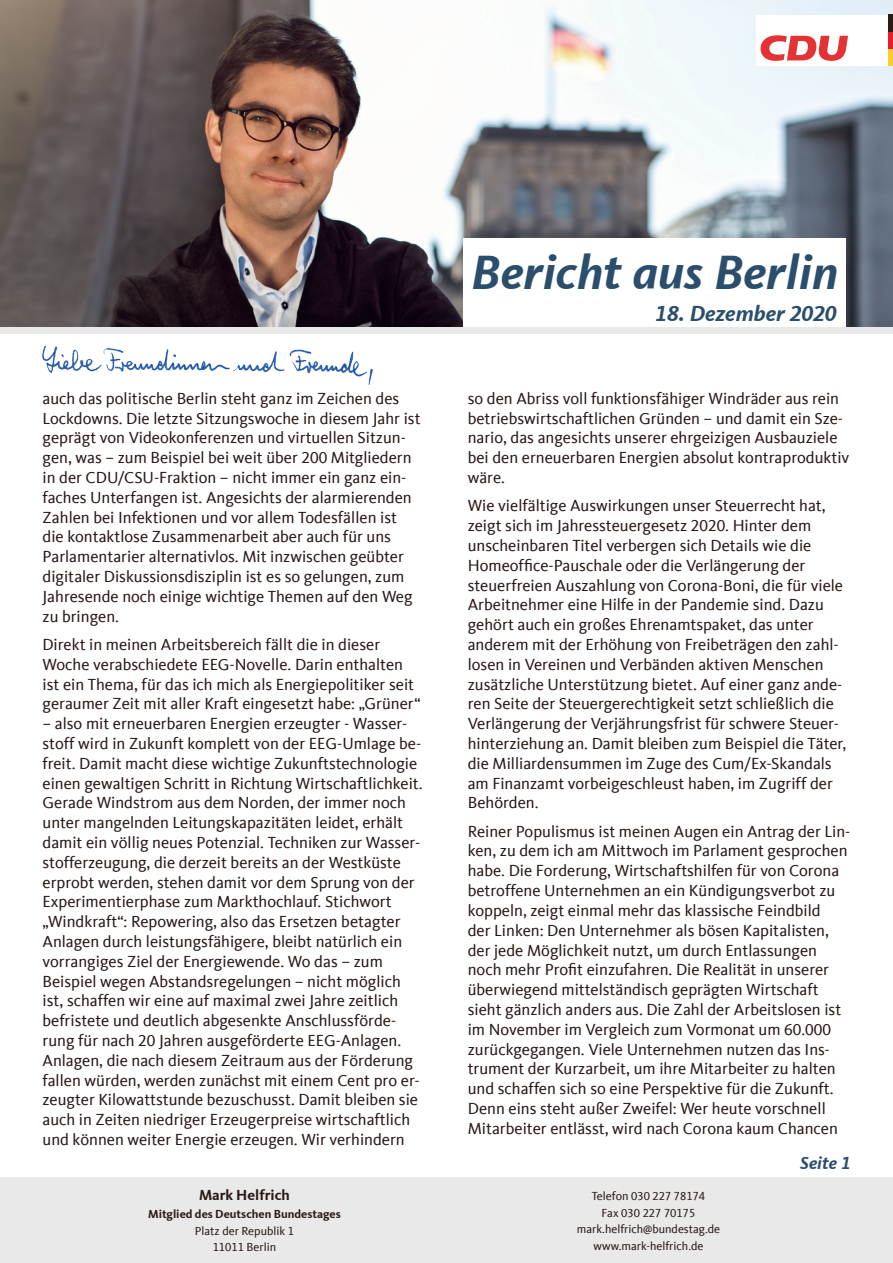
<style>
.page{position:relative;width:893px;height:1263px;background:#fff}
.page>*{position:absolute;margin:0;border:0;box-sizing:border-box;transform-origin:0 0}
.t1{font:italic 700 49.5px "CDU Kievit Tab";color:#2b4e6c}
.t2{font:italic 700 22.5px "CDU Kievit Tab";color:#2b4e6c}
.t3{font:italic 700 18px "CDU Kievit Tab";color:#2b4e6c}
.t4{font:16.5px/19.8px "CDU Kievit Tab";color:#291a16}
.t5{font:700 15px "CDU Kievit Tab";color:#291a16}
.t6{font:12px/16.5px "CDU Kievit Tab";color:#291a16;text-align:center}
.t7{font:700 12px/16.5px "CDU Kievit Tab";color:#291a16;text-align:center}
.s1{font-weight:400}
</style>
<div class="page">
<div style="left:0;top:1178px;width:893px;height:85px;background:#e9e9e9"></div>
<img style="left:0;top:0;width:893px;height:327px">
<div style="left:463px;top:238px;width:383px;height:94px;background:#fff"></div>
<div style="left:0;top:327px;width:893px;height:7px;background:#e9e9e9"></div>
<div style="left:756px;top:15px;width:137px;height:51px;background:#fff"></div>
<svg style="left:760px;top:35px;width:88px;height:26px"></svg>
<hr style="left:889px;top:49px;width:4px;height:17px;background:#fdcd2f">
<hr style="left:889px;top:32px;width:4px;height:17px;background:#e81c2b">
<hr style="left:889px;top:15px;width:4px;height:17px;background:#291a16">
<img style="left:43px;top:347px;width:329px;height:38px">
<p class="t4" style="left:43px;top:389px;width:379px">auch das politische Berlin steht ganz im Zeichen des Lockdowns. Die letzte Sitzungswoche in diesem Jahr ist geprägt von Videokonferenzen und virtuellen Sitzun&shy;gen, was – zum Beispiel bei weit über 200 Mitgliedern in der CDU/CSU-Fraktion – nicht immer ein ganz ein&shy;faches Unterfangen ist. Angesichts der alarmierenden Zahlen bei Infektionen und vor allem Todesfällen ist die kontaktlose Zusammenarbeit aber auch für uns Parlamentarier alternativlos. Mit inzwischen geübter digitaler Diskussionsdisziplin ist es so gelungen, zum Jahresende noch einige wichtige Themen auf den Weg zu bringen.</p>
<p class="t4" style="left:43px;top:635px;width:380px">Direkt in meinen Arbeitsbereich fällt die in dieser Woche verabschiedete EEG-Novelle. Darin enthalten ist ein Thema, für das ich mich als Energiepolitiker seit geraumer Zeit mit aller Kraft eingesetzt habe: „Grüner“</p>
<p class="t4" style="left:43px;top:714px;width:382px">– also mit erneuerbaren Energien erzeugter - Wasser&shy;stoff wird in Zukunft komplett von der EEG-Umlage be&shy;freit. Damit macht diese wichtige Zukunftstechnologie einen gewaltigen Schritt in Richtung Wirtschaftlichkeit.<br>Gerade Windstrom aus dem Norden, der immer noch unter mangelnden Leitungskapazitäten leidet, erhält damit ein völlig neues Potenzial. Techniken zur Wasser&shy;stofferzeugung, die derzeit bereits an der Westküste erprobt werden, stehen damit vor dem Sprung von der Experimentierphase zum Markthochlauf. Stichwort „Windkraft“: Repowering, also das Ersetzen betagter Anlagen durch leistungsfähigere, bleibt natürlich ein vorrangiges Ziel der Energiewende. Wo das – zum Beispiel wegen Abstandsregelungen – nicht möglich ist, schaffen wir eine auf maximal zwei Jahre zeitlich befristete und deutlich abgesenkte Anschlussförde&shy;rung für nach 20 Jahren ausgeförderte EEG-Anlagen.<br>Anlagen, die nach diesem Zeitraum aus der Förderung fallen würden, werden zunächst mit einem Cent pro er&shy;zeugter Kilowattstunde bezuschusst. Damit bleiben sie auch in Zeiten niedriger Erzeugerpreise wirtschaftlich und können weiter Energie erzeugen. Wir verhindern</p>
<p class="t5" style="left:199px;top:1186px;width:92px">Mark Helfrich</p>
<p class="t7" style="left:148px;top:1206px;width:194px">Mitglied des Deutschen Bundestages<br><span class="s1">Platz der Republik 1<br>11011 Berlin</span></p>
<p class="t1" style="left:471px;top:243px;width:369px">Bericht aus Berlin</p>
<p class="t2" style="left:655px;top:300px;width:183px">18. Dezember 2020</p>
<p class="t4" style="left:468px;top:389px;width:383px">so den Abriss voll funktionsfähiger Windräder aus rein betriebswirtschaftlichen Gründen – und damit ein Sze&shy;nario, das angesichts unserer ehrgeizigen Ausbauziele bei den erneuerbaren Energien absolut kontraproduktiv wäre.</p>
<p class="t4" style="left:468px;top:496px;width:380px">Wie vielfältige Auswirkungen unser Steuerrecht hat, zeigt sich im Jahressteuergesetz 2020. Hinter dem unscheinbaren Titel verbergen sich Details wie die Homeoffice-Pauschale oder die Verlängerung der steuerfreien Auszahlung von Corona-Boni, die für viele Arbeitnehmer eine Hilfe in der Pandemie sind. Dazu gehört auch ein großes Ehrenamtspaket, das unter anderem mit der Erhöhung von Freibeträgen den zahl&shy;losen in Vereinen und Verbänden aktiven Menschen zusätzliche Unterstützung bietet. Auf einer ganz ande&shy;ren Seite der Steuergerechtigkeit setzt schließlich die Verlängerung der Verjährungsfrist für schwere Steuer&shy;hinterziehung an. Damit bleiben zum Beispiel die Täter, die Milliardensummen im Zuge des Cum/Ex-Skandals am Finanzamt vorbeigeschleust haben, im Zugriff der Behörden.</p>
<p class="t4" style="left:468px;top:821px;width:384px">Reiner Populismus ist meinen Augen ein Antrag der Lin&shy;ken, zu dem ich am Mittwoch im Parlament gesprochen habe. Die Forderung, Wirtschaftshilfen für von Corona betroffene Unternehmen an ein Kündigungsverbot zu koppeln, zeigt einmal mehr das klassische Feindbild<br>der Linken: Den Unternehmer als bösen Kapitalisten, der jede Möglichkeit nutzt, um durch Entlassungen noch mehr Profit einzufahren. Die Realität in unserer überwiegend mittelständisch geprägten Wirtschaft sieht gänzlich anders aus. Die Zahl der Arbeitslosen ist im November im Vergleich zum Vormonat um 60.000 zurückgegangen. Viele Unternehmen nutzen das Ins&shy;trument der Kurzarbeit, um ihre Mitarbeiter zu halten und schaffen sich so eine Perspektive für die Zukunft.<br>Denn eins steht außer Zweifel: Wer heute vorschnell Mitarbeiter entlässt, wird nach Corona kaum Chancen</p>
<p class="t6" style="left:577px;top:1188px;width:145px">Telefon 030 227 78174<br>Fax 030 227 70175 mark.helfrich@bundestag.de www.mark-helfrich.de</p>
<p class="t3" style="left:800px;top:1153px;width:52px">Seite 1</p>
</div>
